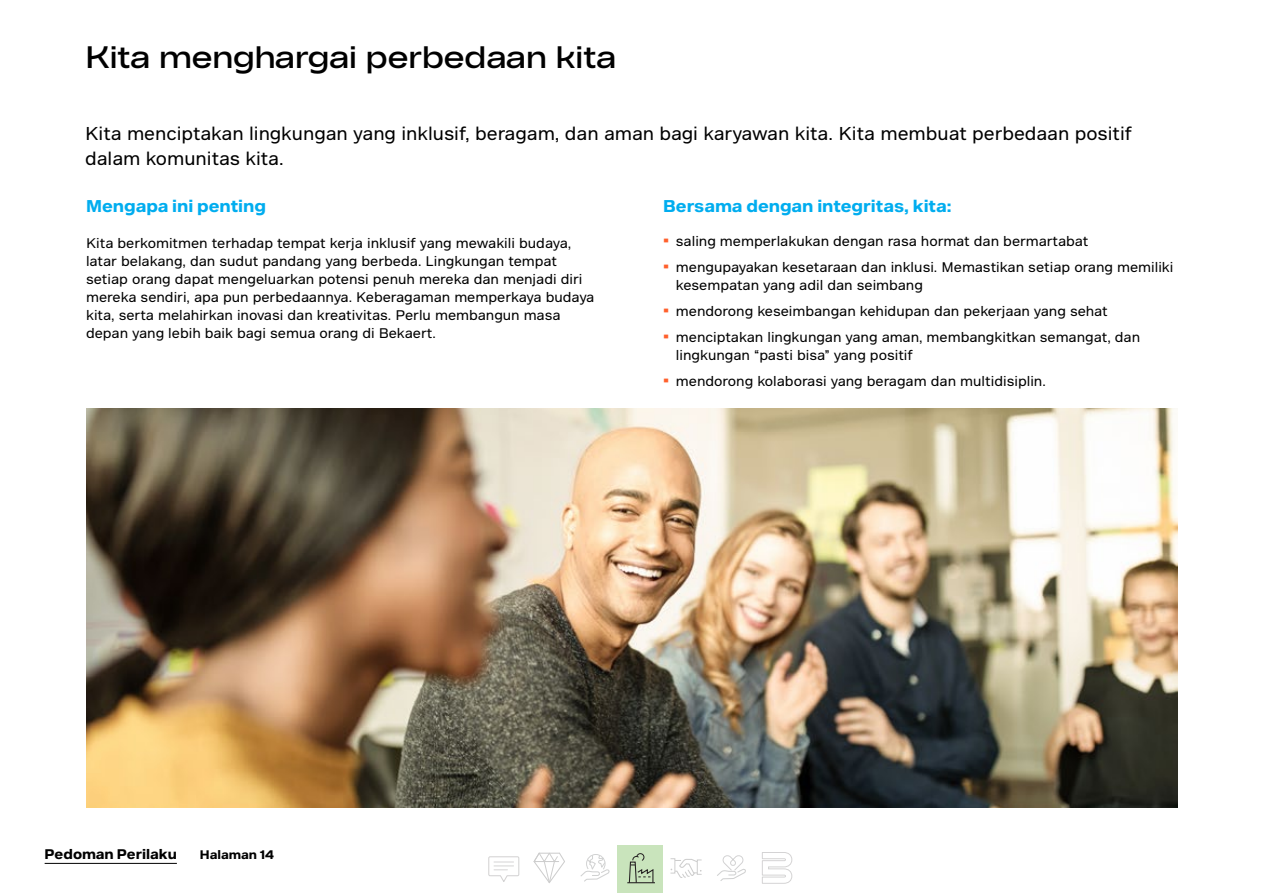
<style>
.page{position:relative;width:1263px;height:893px;background:#fff}
.page>*{position:absolute;margin:0;border:0;box-sizing:border-box;transform-origin:0 0}
.Title_X_X_-_Black_reg{font:30px "Bekaert Headline";color:#000}
.BRO_Intro_text{font:18px/25.5px "Bekaert Text";color:#000}
.Subtitle_-_Cyan_Bold_pt_11{font:700 16.5px "Bekaert Text";color:#01adef}
.BRO_Body_text{font:13.5px/18px "Bekaert Text";color:#000}
.t1{font:700 13.5px "Bekaert Text";color:#000}
.t2{font:700 12px "Bekaert Text";color:#000}
.s1{font-weight:700;font-size:16.5px;color:#ff602c}
</style>
<div class="page">
<img style="left:86px;top:408px;width:1092px;height:400px">
<svg style="left:488px;top:856px;width:32px;height:26px"></svg>
<svg style="left:533px;top:852px;width:32px;height:31px"></svg>
<svg style="left:717px;top:855px;width:29px;height:26px"></svg>
<svg style="left:670px;top:858px;width:32px;height:20px"></svg>
<svg style="left:762px;top:852px;width:30px;height:32px"></svg>
<svg style="left:580px;top:854px;width:30px;height:28px"></svg>
<div style="left:618px;top:845px;width:45px;height:48px;background:#c9e4bc"></div>
<svg style="left:627px;top:853px;width:28px;height:31px"></svg>
<hr style="left:45px;top:863px;width:132px;height:1px;background:#000">
<p class="Title_X_X_-_Black_reg" style="left:85px;top:38px;width:532px">Kita menghargai perbedaan kita</p>
<p class="BRO_Intro_text" style="left:85px;top:121px;width:1048px">Kita menciptakan lingkungan yang inklusif, beragam, dan aman bagi karyawan kita. Kita membuat perbedaan positif dalam komunitas kita.</p>
<p class="Subtitle_-_Cyan_Bold_pt_11" style="left:86px;top:195px;width:181px">Mengapa ini penting</p>
<p class="BRO_Body_text" style="left:86px;top:234px;width:510px">Kita berkomitmen terhadap tempat kerja inklusif yang mewakili budaya, latar belakang, dan sudut pandang yang berbeda. Lingkungan tempat setiap orang dapat mengeluarkan potensi penuh mereka dan menjadi diri mereka sendiri, apa pun perbedaannya. Keberagaman memperkaya budaya kita, serta melahirkan inovasi dan kreativitas. Perlu membangun masa depan yang lebih baik bagi semua orang di Bekaert.</p>
<p class="Subtitle_-_Cyan_Bold_pt_11" style="left:663px;top:195px;width:290px">Bersama dengan integritas, kita:</p>
<p class="BRO_Body_text" style="left:663px;top:232px;width:427px"><span class="s1">•</span> saling memperlakukan dengan rasa hormat dan bermartabat</p>
<p class="BRO_Body_text" style="left:676px;top:259px;width:499px;line-height:17.5px;text-indent:-13px"><span class="s1">•</span> mengupayakan kesetaraan dan inklusi. Memastikan setiap orang memiliki kesempatan yang adil dan seimbang</p>
<p class="BRO_Body_text" style="left:663px;top:302px;width:446px"><span class="s1">•</span> mendorong keseimbangan kehidupan dan pekerjaan yang sehat</p>
<p class="BRO_Body_text" style="left:676px;top:328px;width:466px;line-height:17.5px;text-indent:-13px"><span class="s1">•</span> menciptakan lingkungan yang aman, membangkitkan semangat, dan lingkungan “pasti bisa” yang positif</p>
<p class="BRO_Body_text" style="left:663px;top:372px;width:384px"><span class="s1">•</span> mendorong kolaborasi yang beragam dan multidisiplin.</p>
<p class="t1" style="left:45px;top:845px;width:134px">Pedoman Perilaku</p>
<p class="t2" style="left:200px;top:847px;width:76px">Halaman 14</p>
</div>
